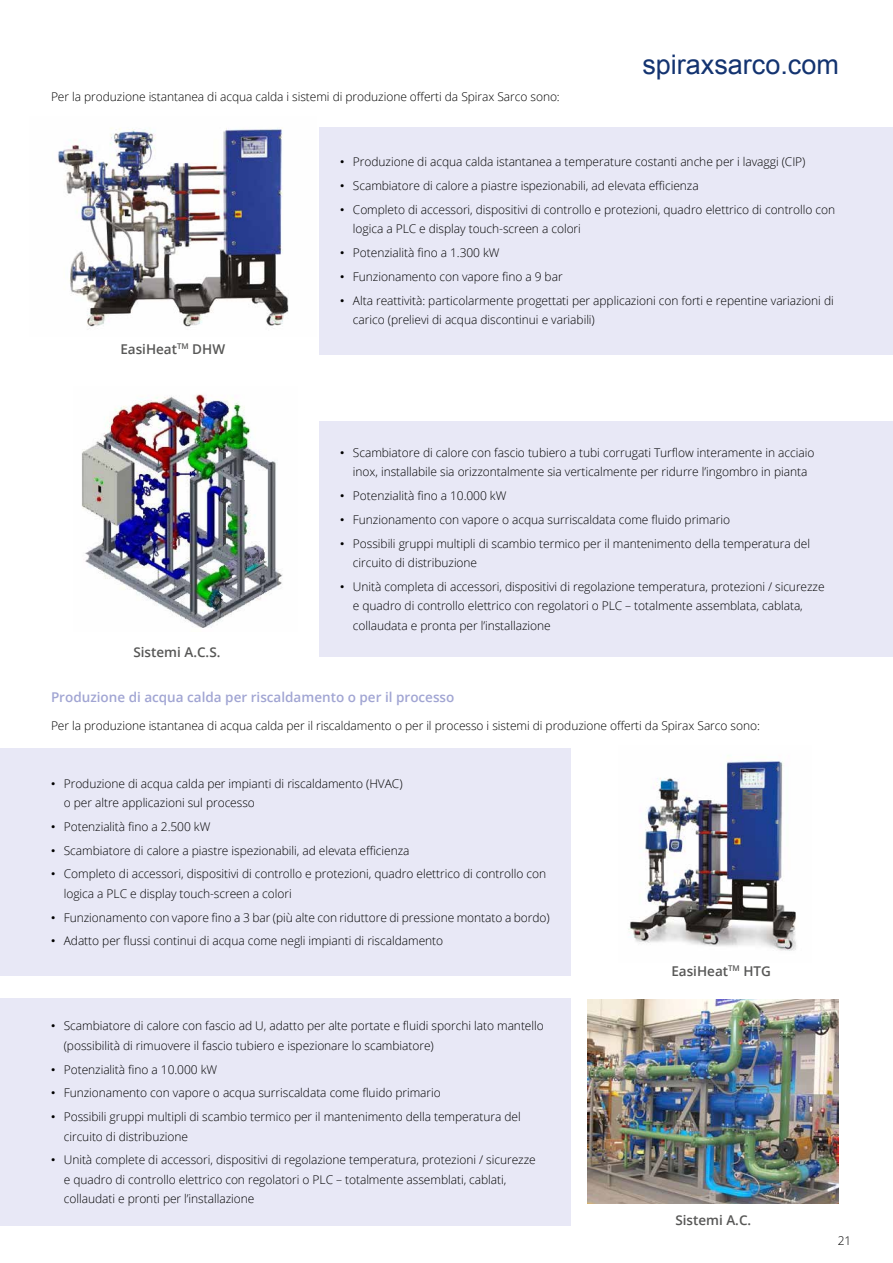
<style>
.page{position:relative;width:893px;height:1263px;background:#fff}
.page>*{position:absolute;margin:0;border:0;box-sizing:border-box;transform-origin:0 0}
.t1{font:27px "Arial";color:#133370}
.t2{font:600 13.5px "Open Sans";color:#a1a5d3}
.t3{font:600 13.5px "Open Sans";color:#575756}
.t4{font:300 12px/19.5px "Open Sans";letter-spacing:-.005em;color:#000}
.s1{font-family:"Arial";font-weight:400;font-style:italic}
</style>
<div class="page">
<img style="left:628px;top:756px;width:168px;height:195px">
<div style="left:319px;top:127px;width:574px;height:227px;background:#e8e8f6"></div>
<div style="left:0;top:748px;width:571px;height:227px;background:#e8e8f6"></div>
<div style="left:0;top:998px;width:571px;height:228px;background:#e8e8f6"></div>
<img style="left:82px;top:394px;width:201px;height:234px">
<img style="left:588px;top:999px;width:251px;height:204px">
<img style="left:58px;top:128px;width:231px;height:202px">
<div style="left:319px;top:421px;width:574px;height:236px;background:#e8e8f6"></div>
<p class="t4" style="left:51px;top:87px;width:510px">Per la produzione istantanea di acqua calda i sistemi di produzione offerti da Spirax Sarco sono:</p>
<h1 class="t1" style="left:642px;top:46px;width:198px">spiraxsarco.com</h1>
<p class="t3" style="left:120px;top:340px;width:106px">EasiHeat<sup>TM</sup> DHW</p>
<p class="t3" style="left:133px;top:642px;width:89px">Sistemi A.C.S.</p>
<p class="t4" style="left:340px;top:152px;width:467px"><span class="s1">•</span> Produzione di acqua calda istantanea a temperature costanti anche per i lavaggi (CIP)</p>
<p class="t4" style="left:340px;top:176px;width:360px"><span class="s1">•</span> Scambiatore di calore a piastre ispezionabili, ad elevata efficienza</p>
<p class="t4" style="left:353px;top:200px;width:484px;text-indent:-13px"><span class="s1">•</span> Completo di accessori, dispositivi di controllo e protezioni, quadro elettrico di controllo con logica a PLC e display touch-screen a colori</p>
<p class="t4" style="left:340px;top:243px;width:161px"><span class="s1">•</span> Potenzialità fino a 1.300 kW</p>
<p class="t4" style="left:340px;top:267px;width:224px"><span class="s1">•</span> Funzionamento con vapore fino a 9 bar</p>
<p class="t4" style="left:353px;top:290px;width:482px;text-indent:-13px"><span class="s1">•</span> Alta reattività: particolarmente progettati per applicazioni con forti e repentine variazioni di carico (prelievi di acqua discontinui e variabili)</p>
<p class="t4" style="left:340px;top:442px;width:476px;text-align:center"><span class="s1">•</span> Scambiatore di calore con fascio tubiero a tubi corrugati Turflow interamente in acciaio inox, installabile sia orizzontalmente sia verticalmente per ridurre l’ingombro in pianta</p>
<p class="t4" style="left:340px;top:486px;width:168px"><span class="s1">•</span> Potenzialità fino a 10.000 kW</p>
<p class="t4" style="left:340px;top:509px;width:391px"><span class="s1">•</span> Funzionamento con vapore o acqua surriscaldata come fluido primario</p>
<p class="t4" style="left:353px;top:533px;width:459px;text-indent:-13px"><span class="s1">•</span> Possibili gruppi multipli di scambio termico per il mantenimento della temperatura del circuito di distribuzione</p>
<p class="t4" style="left:353px;top:576px;width:473px;text-indent:-13px"><span class="s1">•</span> Unità completa di accessori, dispositivi di regolazione temperatura, protezioni / sicurezze e quadro di controllo elettrico con regolatori o PLC – totalmente assemblata, cablata, collaudata e pronta per l’installazione</p>
<p class="t2" style="left:51px;top:688px;width:405px">Produzione di acqua calda per riscaldamento o per il processo</p>
<p class="t4" style="left:51px;top:716px;width:710px">Per la produzione istantanea di acqua calda per il riscaldamento o per il processo i sistemi di produzione offerti da Spirax Sarco sono:</p>
<p class="t4" style="left:64px;top:773px;width:340px;text-indent:-13px"><span class="s1">•</span> Produzione di acqua calda per impianti di riscaldamento (HVAC) o per altre applicazioni sul processo</p>
<p class="t4" style="left:51px;top:816px;width:161px"><span class="s1">•</span> Potenzialità fino a 2.500 kW</p>
<p class="t4" style="left:51px;top:840px;width:360px"><span class="s1">•</span> Scambiatore di calore a piastre ispezionabili, ad elevata efficienza</p>
<p class="t4" style="left:64px;top:864px;width:484px;text-indent:-13px"><span class="s1">•</span> Completo di accessori, dispositivi di controllo e protezioni, quadro elettrico di controllo con logica a PLC e display touch-screen a colori</p>
<p class="t4" style="left:51px;top:907px;width:500px"><span class="s1">•</span> Funzionamento con vapore fino a 3 bar (più alte con riduttore di pressione montato a bordo)</p>
<p class="t4" style="left:51px;top:931px;width:394px"><span class="s1">•</span> Adatto per flussi continui di acqua come negli impianti di riscaldamento</p>
<p class="t4" style="left:64px;top:1016px;width:482px;text-indent:-13px"><span class="s1">•</span> Scambiatore di calore con fascio ad U, adatto per alte portate e fluidi sporchi lato mantello (possibilità di rimuovere il fascio tubiero e ispezionare lo scambiatore)</p>
<p class="t4" style="left:51px;top:1059px;width:168px"><span class="s1">•</span> Potenzialità fino a 10.000 kW</p>
<p class="t4" style="left:51px;top:1083px;width:391px"><span class="s1">•</span> Funzionamento con vapore o acqua surriscaldata come fluido primario</p>
<p class="t4" style="left:64px;top:1107px;width:459px;text-indent:-13px"><span class="s1">•</span> Possibili gruppi multipli di scambio termico per il mantenimento della temperatura del circuito di distribuzione</p>
<p class="t4" style="left:64px;top:1150px;width:473px;text-indent:-13px"><span class="s1">•</span> Unità complete di accessori, dispositivi di regolazione temperatura, protezioni / sicurezze e quadro di controllo elettrico con regolatori o PLC – totalmente assemblati, cablati, collaudati e pronti per l’installazione</p>
<p class="t3" style="left:671px;top:961px;width:101px">EasiHeat<sup>TM</sup> HTG</p>
<p class="t3" style="left:675px;top:1210px;width:77px">Sistemi A.C.</p>
<p class="t4" style="left:838px;top:1230px;width:15px">21</p>
</div>
